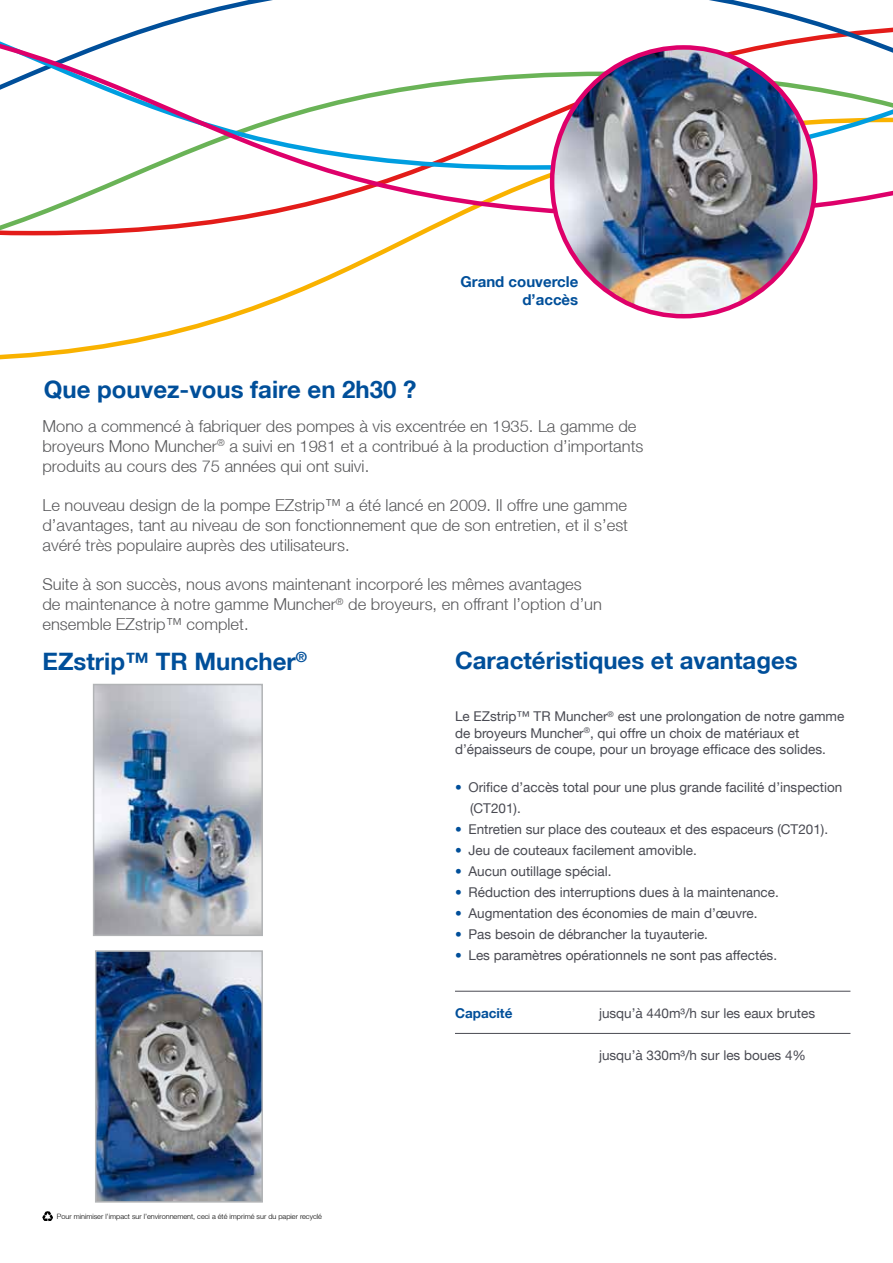
<style>
.page{position:relative;width:893px;height:1263px;background:#fff}
.page>*{position:absolute;margin:0;border:0;box-sizing:border-box;transform-origin:0 0}
.t1{font:700 24px "Helvetica Neue LT";color:#004f9a}
.t2{font:300 16.5px/19.8px "Helvetica Neue LT";color:#58585a}
.t3{font:700 15px/18px "Helvetica Neue LT";color:#004f9a;text-align:right}
.t4{font:13.5px/16.5px "Helvetica Neue LT";color:#494a52}
.t5{font:700 13.5px "Helvetica Neue LT";color:#004f9a}
.t6{font:300 7.35px "Helvetica Neue LT";color:#000}
.s1{color:#004f9a}
</style>
<div class="page">
<hr style="left:455px;top:1033px;width:395px;height:1px;background:#494a52">
<svg style="left:0;top:285px;width:708px;height:75px"></svg>
<svg style="left:0;top:219px;width:455px;height:66px"></svg>
<svg style="left:0;top:3px;width:893px;height:216px"></svg>
<svg style="left:42px;top:1211px;width:11px;height:10px"></svg>
<img style="left:96px;top:687px;width:164px;height:246px">
<div style="left:93px;top:684px;width:170px;height:252px;border:2px solid #b2b4b6"></div>
<img style="left:98px;top:953px;width:162px;height:246px">
<div style="left:95px;top:950px;width:168px;height:252px;border:2px solid #b2b4b6"></div>
<img style="left:552px;top:47px;width:263px;height:269px">
<hr style="left:455px;top:991px;width:395px;height:1px;background:#494a52">
<p class="t3" style="left:460px;top:272px;width:119px">Grand couvercle d’accès</p>
<h1 class="t1" style="left:44px;top:375px;width:374px">Que pouvez-vous faire en 2h30 ?</h1>
<p class="t2" style="left:43px;top:416px;width:602px">Mono a commencé à fabriquer des pompes à vis excentrée en 1935. La gamme de broyeurs Mono Muncher<sup>®</sup> a suivi en 1981 et a contribué à la production d’importants produits au cours des 75 années qui ont suivi.</p>
<p class="t2" style="left:43px;top:495px;width:587px;text-align:justify">Le nouveau design de la pompe EZstrip™ a été lancé en 2009. Il offre une gamme d’avantages, tant au niveau de son fonctionnement que de son entretien, et il s’est avéré très populaire auprès des utilisateurs.</p>
<p class="t2" style="left:43px;top:574px;width:561px">Suite à son succès, nous avons maintenant incorporé les mêmes avantages de maintenance à notre gamme Muncher<sup>®</sup> de broyeurs, en offrant l’option d’un ensemble EZstrip™ complet.</p>
<h1 class="t1" style="left:43px;top:646px;width:266px">EZstrip™ TR Muncher<sup>®</sup></h1>
<h1 class="t1" style="left:455px;top:645px;width:344px">Caractéristiques et avantages</h1>
<p class="t4" style="left:455px;top:708px;width:391px">Le EZstrip™ TR Muncher<sup>®</sup> est une prolongation de notre gamme de broyeurs Muncher<sup>®</sup>, qui offre un choix de matériaux et d’épaisseurs de coupe, pour un broyage efficace des solides.</p>
<p class="t4" style="left:470px;top:776px;width:374px;line-height:21px;text-indent:-15px"><span class="s1">•</span> Orifice d’accès total pour une plus grande facilité d’inspection (CT201).</p>
<p class="t4" style="left:455px;top:821px;width:375px"><span class="s1">•</span> Entretien sur place des couteaux et des espaceurs (CT201).</p>
<p class="t4" style="left:455px;top:842px;width:243px"><span class="s1">•</span> Jeu de couteaux facilement amovible.</p>
<p class="t4" style="left:455px;top:863px;width:158px"><span class="s1">•</span> Aucun outillage spécial.</p>
<p class="t4" style="left:455px;top:884px;width:325px"><span class="s1">•</span> Réduction des interruptions dues à la maintenance.</p>
<p class="t4" style="left:455px;top:905px;width:304px"><span class="s1">•</span> Augmentation des économies de main d’œuvre.</p>
<p class="t4" style="left:455px;top:926px;width:255px"><span class="s1">•</span> Pas besoin de débrancher la tuyauterie.</p>
<p class="t4" style="left:455px;top:947px;width:324px"><span class="s1">•</span> Les paramètres opérationnels ne sont pas affectés.</p>
<p class="t6" style="left:57px;top:1212px;width:267px">Pour minimiser l’impact sur l’environnement, ceci a été imprimé sur du papier recyclé</p>
<p class="t5" style="left:455px;top:1005px;width:59px">Capacité</p>
<p class="t4" style="left:599px;top:1005px;width:218px">jusqu’à 440m³/h sur les eaux brutes</p>
<p class="t4" style="left:599px;top:1047px;width:209px">jusqu’à 330m³/h sur les boues 4%</p>
</div>
